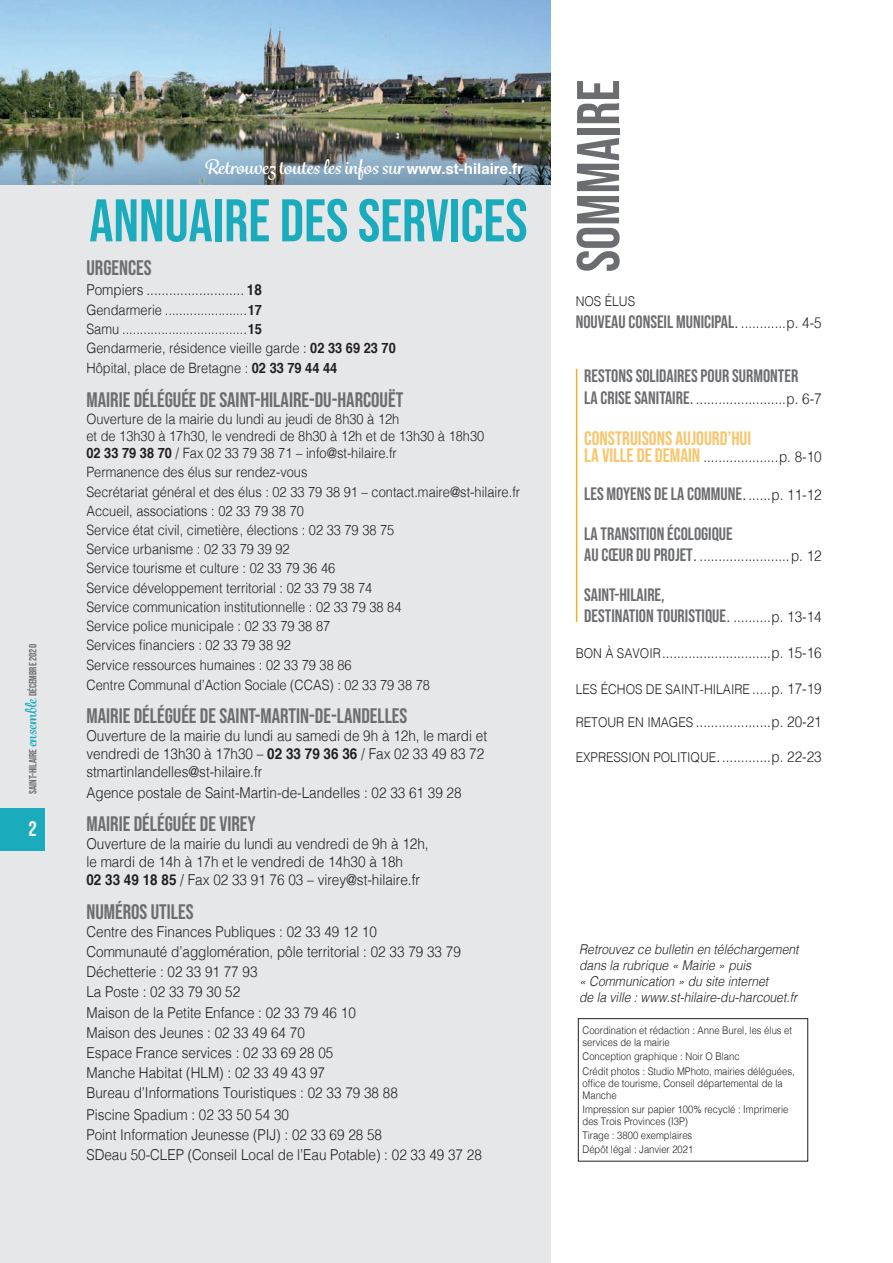
<style>
.page{position:relative;width:893px;height:1263px;background:#fff}
.page>*{position:absolute;margin:0;border:0;box-sizing:border-box;transform-origin:0 0}
.t1{font:60px "Bebas Neue";color:#1aacbc}
.t2{font:60px "Bebas Neue";color:#6c6d70}
.t3{font:21px "Bebas Neue";color:#6c6d70}
.t4{font:21px "Bebas Neue";color:#fff}
.t5{font:700 19.5px "Grafolita Script";color:#fff}
.t6{font:19.5px "Bebas Neue";color:#f9c56b}
.t7{font:18px/21.6px "Bebas Neue";color:#6c6d70}
.t8{font:300 15px/20.1px "Helvetica";color:#231f20;scale:.9 1}
.t9{font:300 14.25px/19.4px "Helvetica";color:#231f20;scale:.9 1}
.t10{font:italic 300 13.5px/16.2px "Helvetica";color:#231f20;scale:.9 1}
.t11{font:300 13.5px "Helvetica";color:#231f20;scale:.9 1}
.t12{font:300 10.5px/12px "Helvetica";color:#231f20;scale:.9 1}
.t13{font:10.5px "Bebas Neue";color:#6c6d70}
.s1{font-family:"Grafolita Script";font-weight:700;font-size:15px;color:#1aacbc}
.s2{font-family:"Helvetica";font-size:15px}
.s3{font-weight:700}
.s4{font-family:"Helvetica";font-weight:300;font-size:16.5px;color:#231f20}
.s5{font-family:"Helvetica";font-weight:300;font-size:15px;color:#231f20}
.s6{font-family:"Bebas Neue";font-weight:400;font-size:18px;color:#6c6d70}
.s7{font-size:16.5px}
.s8{font-family:"Bebas Neue";font-weight:400;font-size:19.5px;color:#f9c56b}
.s9{font-size:13.5px}
.s10{font-size:15px}
</style>
<div class="page">
<div style="left:0;top:0;width:551px;height:1263px;background:#e6e7e9"></div>
<img style="left:0;top:0;width:551px;height:185px">
<div style="left:0;top:808px;width:45px;height:43px;background:#1aacbc"></div>
<div style="left:578px;top:1018px;width:230px;height:143px;border:1px solid #231f20"></div>
<hr style="left:576px;top:369px;width:1px;height:253px;background:#f5af25">
<p class="t13" style="left:27px;top:794px;width:151px;rotate:-90deg">SAINT-HILAIRE <span class="s1">ensemble</span> DÉCEMBRE 2020</p>
<h2 class="t4" style="left:28px;top:817px;width:10px">2</h2>
<h3 class="t5" style="left:204px;top:154px;width:321px">Retrouvez toutes les infos sur <span class="s2">www.st-hilaire.fr</span></h3>
<h1 class="t1" style="left:89px;top:187px;width:440px">ANNUAIRE DES SERVICES</h1>
<h2 class="t3" style="left:86px;top:256px;width:67px">URGENCES</h2>
<p class="t8" style="left:86px;top:279px;width:196px">Pompiers .......................... <span class="s3">18</span></p>
<p class="t9" style="left:86px;top:299px;width:345px">Gendarmerie .......................<span class="s3">17<br></span>Samu ...................................<span class="s3">15<br></span>Gendarmerie, résidence vieille garde : <span class="s3">02 33 69 23 70<br></span>Hôpital, place de Bretagne : <span class="s3">02 33 79 44 44</span></p>
<h2 class="t3" style="left:86px;top:388px;width:318px">MAIRIE DÉLÉGUÉE DE SAINT-HILAIRE-DU-HARCOUËT</h2>
<p class="t9" style="left:86px;top:409px;width:444px;line-height:17.1px">Ouverture de la mairie du lundi au jeudi de 8h30 à 12h<br>et de 13h30 à 17h30, le vendredi de 8h30 à 12h et de 13h30 à 18h30<br><span class="s3">02 33 79 38 70</span> / Fax 02 33 79 38 71 – info@st-hilaire.fr</p>
<p class="t9" style="left:86px;top:462px;width:483px">Permanence des élus sur rendez-vous<br>Secrétariat général et des élus : 02 33 79 38 91 – contact.maire@st-hilaire.fr Accueil, associations : 02 33 79 38 70<br>Service état civil, cimetière, élections : 02 33 79 38 75<br>Service urbanisme : 02 33 79 39 92<br>Service tourisme et culture : 02 33 79 36 46<br>Service développement territorial : 02 33 79 38 74<br>Service communication institutionnelle : 02 33 79 38 84<br>Service police municipale : 02 33 79 38 87<br>Services financiers : 02 33 79 38 92<br>Service ressources humaines : 02 33 79 38 86<br>Centre Communal d’Action Sociale (CCAS) : 02 33 79 38 78</p>
<h2 class="t3" style="left:86px;top:704px;width:322px">MAIRIE DÉLÉGUÉE DE SAINT-MARTIN-DE-LANDELLES</h2>
<p class="t8" style="left:86px;top:726px;width:447px;line-height:18px">Ouverture de la mairie du lundi au samedi de 9h à 12h, le mardi et vendredi de 13h30 à 17h30 – <span class="s3">02 33 79 36 36</span> / Fax 02 33 49 83 72 stmartinlandelles@st-hilaire.fr</p>
<p class="t8" style="left:86px;top:781px;width:418px">Agence postale de Saint-Martin-de-Landelles : 02 33 61 39 28</p>
<h2 class="t3" style="left:86px;top:812px;width:171px">MAIRIE DÉLÉGUÉE DE VIREY</h2>
<p class="t8" style="left:86px;top:834px;width:382px;line-height:18px">Ouverture de la mairie du lundi au vendredi de 9h à 12h, le mardi de 14h à 17h et le vendredi de 14h30 à 18h<br><span class="s3">02 33 49 18 85</span> / Fax 02 33 91 76 03 – virey@st-hilaire.fr</p>
<h2 class="t3" style="left:86px;top:900px;width:109px">NUMÉROS UTILES</h2>
<p class="t8" style="left:86px;top:920px;width:417px">Centre des Finances Publiques : 02 33 49 12 10<br>Communauté d’agglomération, pôle territorial : 02 33 79 33 79<br>Déchetterie : 02 33 91 77 93<br>La Poste : 02 33 79 30 52<br>Maison de la Petite Enfance : 02 33 79 46 10<br>Maison des Jeunes : 02 33 49 64 70<br>Espace France services : 02 33 69 28 05<br>Manche Habitat (HLM) : 02 33 49 43 97<br>Bureau d’Informations Touristiques : 02 33 79 38 88</p>
<p class="t8" style="left:86px;top:1103px;width:441px">Piscine Spadium : 02 33 50 54 30<br>Point Information Jeunesse (PIJ) : 02 33 69 28 58<br>SDeau 50-CLEP (Conseil Local de l’Eau Potable) : 02 33 49 37 28</p>
<h1 class="t2" style="left:564px;top:272px;width:194px;rotate:-90deg">SOMMAIRE</h1>
<p class="t11" style="left:576px;top:290px;width:68px">NOS ÉLUS</p>
<p class="t7" style="left:576px;top:310px;width:248px">NOUVEAU CONSEIL MUNICIPAL<span class="s4">.</span> <span class="s5">............p. 4-5</span></p>
<p class="t7" style="left:584px;top:365px;width:215px">RESTONS SOLIDAIRES POUR SURMONTER</p>
<p class="t8" style="left:584px;top:387px;width:265px"><span class="s6">LA CRISE SANITAIRE</span><span class="s7">.</span> ........................p. 6-7</p>
<h3 class="t6" style="left:584px;top:427px;width:168px">CONSTRUISONS AUJOURD’HUI</h3>
<p class="t8" style="left:584px;top:445px;width:265px"><span class="s8">LA VILLE DE DEMAIN</span> ....................p. 8-10</p>
<p class="t7" style="left:584px;top:483px;width:239px">LES MOYENS DE LA COMMUNE<span class="s4">.</span> <span class="s5">......p. 11-12</span></p>
<p class="t7" style="left:584px;top:522px;width:150px">LA TRANSITION ÉCOLOGIQUE</p>
<p class="t8" style="left:584px;top:545px;width:265px"><span class="s6">AU CŒUR DU PROJET</span><span class="s7">.</span> ........................p. 12</p>
<p class="t7" style="left:584px;top:583px;width:239px">SAINT-HILAIRE,<br>DESTINATION TOURISTIQUE<span class="s4">.</span> <span class="s5">..........p. 13-14</span></p>
<p class="t8" style="left:576px;top:642px;width:275px"><span class="s9">BON À SAVOIR</span> .............................p. 15-16</p>
<p class="t11" style="left:576px;top:678px;width:275px">LES ÉCHOS DE SAINT-HILAIRE <span class="s10">.....p. 17-19</span></p>
<p class="t8" style="left:576px;top:711px;width:275px"><span class="s9">RETOUR EN IMAGES</span> ....................p. 20-21</p>
<p class="t8" style="left:576px;top:745px;width:275px"><span class="s9">EXPRESSION POLITIQUE</span><span class="s7">.</span> .............p. 22-23</p>
<p class="t10" style="left:579px;top:940px;width:245px">Retrouvez ce bulletin en téléchargement dans la rubrique « Mairie » puis<br>« Communication » du site internet<br>de la ville : www.st-hilaire-du-harcouet.fr</p>
<p class="t12" style="left:583px;top:1024px;width:234px">Coordination et rédaction : Anne Burel, les élus et services de la mairie</p>
<p class="t12" style="left:583px;top:1049px;width:237px;line-height:14.1px">Conception graphique : Noir O Blanc<br>Crédit photos : Studio MPhoto, mairies déléguées,</p>
<p class="t12" style="left:583px;top:1076px;width:224px">office de tourisme, Conseil départemental de la<br>Manche</p>
<p class="t12" style="left:583px;top:1102px;width:230px">Impression sur papier 100% recyclé : Imprimerie des Trois Provinces (I3P)</p>
<p class="t12" style="left:583px;top:1127px;width:125px;line-height:14.1px">Tirage : 3800 exemplaires<br>Dépôt légal : Janvier 2021</p>
</div>
